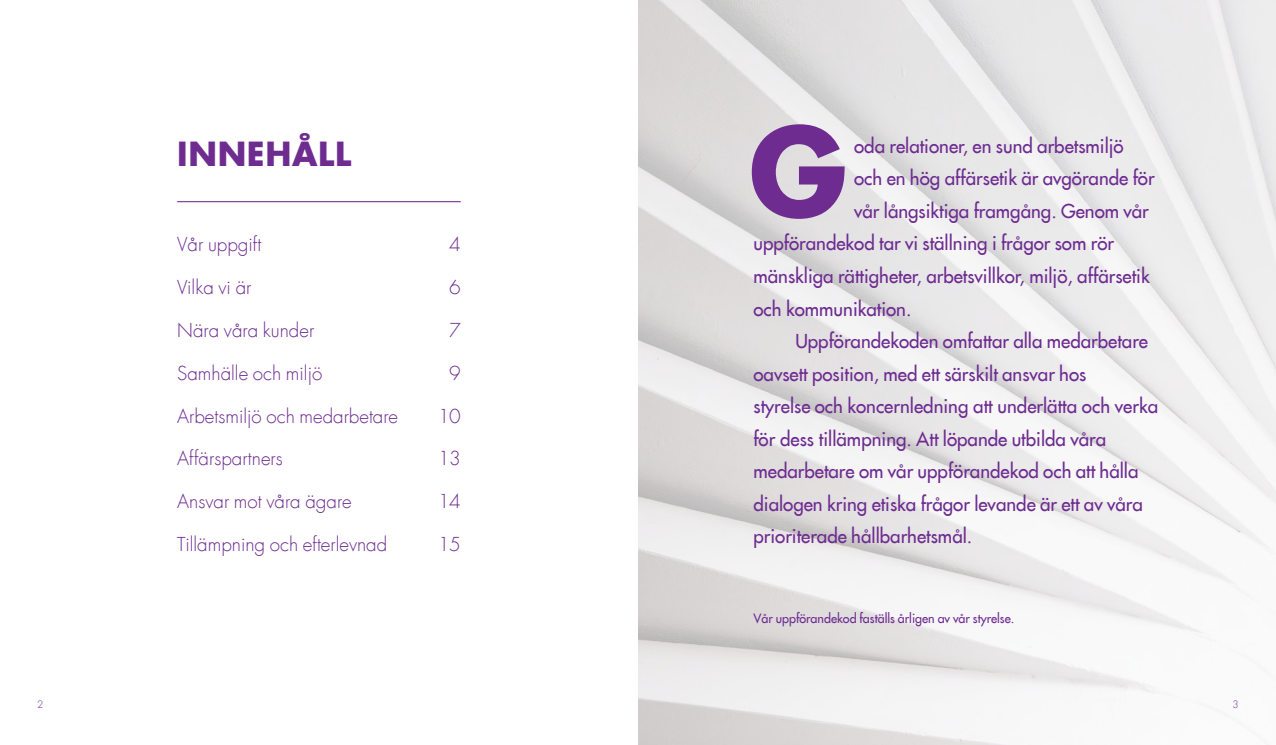
<style>
.page{position:relative;width:1276px;height:745px;background:#fff}
.page>*{position:absolute;margin:0;border:0;box-sizing:border-box;transform-origin:0 0}
.t1{font:700 117.5px "Futura LT";color:#6e2c91}
.t2{font:700 32.5px "Futura LT";letter-spacing:.02em;color:#6e2c91}
.t3{font:18.75px/32.5px "Futura LT";color:#6e2c91}
.t4{font:300 18.75px "Futura LT";color:#6e2c91}
.t5{font:12.5px "Futura LT";color:#6e2c91}
.t6{font:300 10px "Futura LT";color:#6e2c91}
</style>
<div class="page">
<svg style="left:638px;top:0;width:638px;height:744px"></svg>
<hr style="left:177px;top:201px;width:284px;height:1px;background:#702b91">
<p class="t2" style="left:177px;top:132px;width:175px">INNEHÅLL</p>
<p class="t4" style="left:177px;top:233px;width:86px">Vår uppgift</p>
<p class="t4" style="left:449px;top:233px;width:13px">4</p>
<p class="t4" style="left:177px;top:276px;width:76px">Vilka vi är</p>
<p class="t4" style="left:449px;top:276px;width:13px">6</p>
<p class="t4" style="left:177px;top:318px;width:138px">Nära våra kunder</p>
<p class="t4" style="left:449px;top:318px;width:13px">7</p>
<p class="t4" style="left:177px;top:361px;width:147px">Samhälle och miljö</p>
<p class="t4" style="left:449px;top:361px;width:13px">9</p>
<p class="t4" style="left:177px;top:404px;width:222px">Arbetsmiljö och medarbetare</p>
<p class="t4" style="left:438px;top:404px;width:24px">10</p>
<p class="t4" style="left:177px;top:447px;width:107px">Affärspartners</p>
<p class="t4" style="left:438px;top:447px;width:24px">13</p>
<p class="t4" style="left:177px;top:489px;width:176px">Ansvar mot våra ägare</p>
<p class="t4" style="left:438px;top:489px;width:24px">14</p>
<p class="t4" style="left:177px;top:532px;width:212px">Tillämpning och efterlevnad</p>
<p class="t4" style="left:438px;top:532px;width:24px">15</p>
<p class="t1" style="left:749px;top:93px;width:100px">G</p>
<p class="t3" style="left:854px;top:129px;width:271px">oda relationer, en sund arbetsmiljö</p>
<p class="t3" style="left:854px;top:162px;width:302px">och en hög affärsetik är avgörande för</p>
<p class="t3" style="left:854px;top:194px;width:296px">vår långsiktiga framgång. Genom vår</p>
<p class="t3" style="left:753px;top:227px;width:362px">uppförandekod tar vi ställning i frågor som rör</p>
<p class="t3" style="left:753px;top:259px;width:398px">mänskliga rättigheter, arbetsvillkor, miljö, affärsetik</p>
<p class="t3" style="left:753px;top:292px;width:159px">och kommunikation.</p>
<p class="t3" style="left:753px;top:324px;width:406px;text-indent:42px">Uppförandekoden omfattar alla medarbetare oavsett position, med ett särskilt ansvar hos<br>styrelse och koncernledning att underlätta och verka för dess tillämpning. Att löpande utbilda våra medarbetare om vår uppförandekod och att hålla dialogen kring etiska frågor levande är ett av våra prioriterade hållbarhetsmål.</p>
<p class="t5" style="left:753px;top:610px;width:262px">Vår uppförandekod faställs årligen av vår styrelse.</p>
<p class="t6" style="left:37px;top:697px;width:8px">2</p>
<p class="t6" style="left:1232px;top:697px;width:8px">3</p>
</div>
